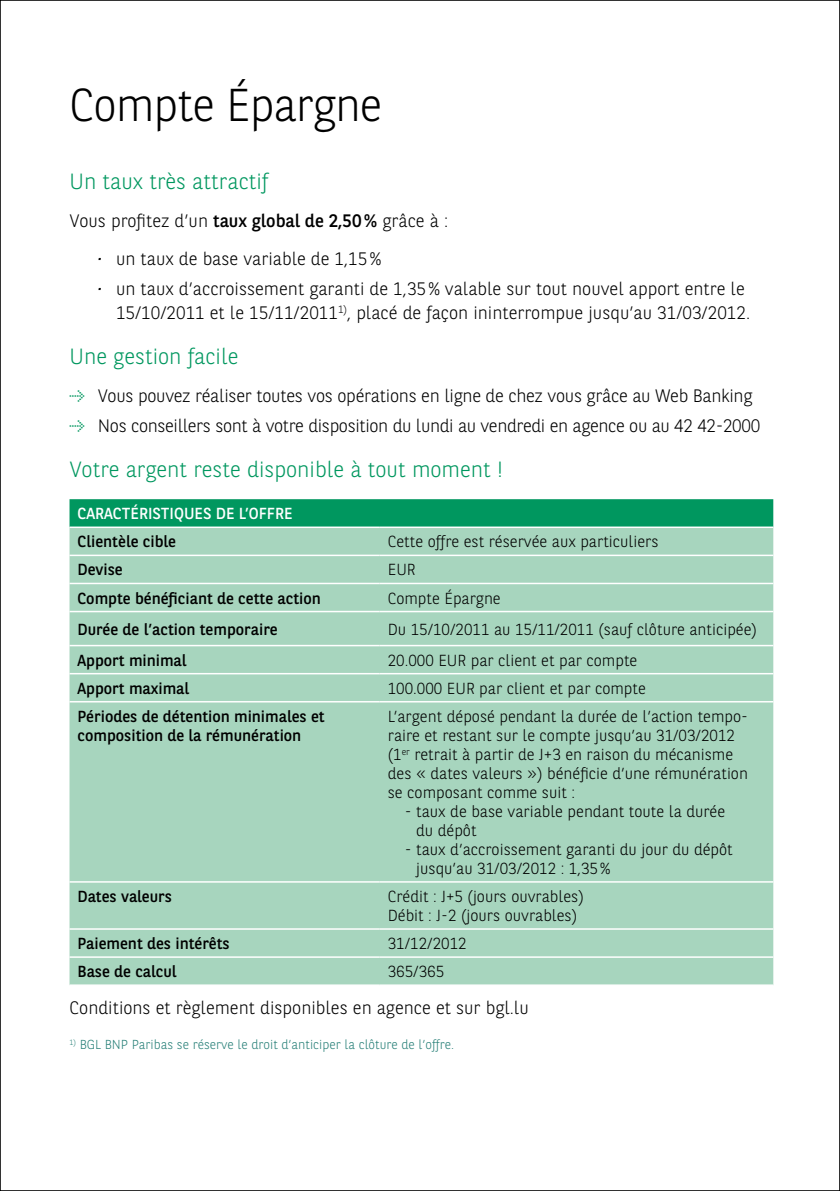
<style>
.page{position:relative;width:840px;height:1191px;background:#fff}
.page>*{position:absolute;margin:0;border:0;box-sizing:border-box;transform-origin:0 0}
.TITRE{font:300 46px "BNPP Sans";letter-spacing:-.02em;color:#000}
.SS_TITRE_2_courant{font:300 22px "BNPP Sans";color:#00975f}
.BODY{font:300 18px/24px "BNPP Sans";color:#000;text-align:right}
.BODY-2{font:300 18px "BNPP Sans";letter-spacing:-.02em;color:#000}
.SS_TITRE_2_courant-2{font:300 18px "BNPP Sans";color:#000}
.Body_Tableau{font:300 16px/19px "BNPP Sans";color:#000}
.TAB_REG{font:16px/19px "BNPP Sans";color:#000}
.TAB_TITRE{font:16px "BNPP Sans";color:#fff}
.FootNote_COURANT{font:300 13px "BNPP Sans";color:#288078}
.s1{font-weight:400}
.s2{font-weight:400;font-style:italic}
.s3{font-family:"Arrow Dynamic";font-weight:700;color:#00975f}
</style>
<div class="page">
<div style="left:69px;top:499px;width:703px;height:27px;background:#00975f"></div>
<div style="left:69px;top:528px;width:703px;height:456px;background:#a7d5be"></div>
<hr style="left:69px;top:928px;width:310px;height:1px;background:#fff">
<hr style="left:379px;top:928px;width:393px;height:1px;background:#fff">
<hr style="left:69px;top:956px;width:310px;height:1px;background:#fff">
<hr style="left:379px;top:956px;width:393px;height:1px;background:#fff">
<hr style="left:69px;top:554px;width:310px;height:2px;background:#fff">
<hr style="left:379px;top:554px;width:393px;height:2px;background:#fff">
<hr style="left:69px;top:583px;width:310px;height:1px;background:#fff">
<hr style="left:379px;top:583px;width:393px;height:1px;background:#fff">
<hr style="left:69px;top:611px;width:310px;height:1px;background:#fff">
<hr style="left:379px;top:611px;width:393px;height:1px;background:#fff">
<hr style="left:69px;top:645px;width:310px;height:1px;background:#fff">
<hr style="left:379px;top:645px;width:393px;height:1px;background:#fff">
<hr style="left:69px;top:673px;width:310px;height:1px;background:#fff">
<hr style="left:379px;top:673px;width:393px;height:1px;background:#fff">
<hr style="left:69px;top:701px;width:310px;height:1px;background:#fff">
<hr style="left:379px;top:701px;width:393px;height:1px;background:#fff">
<hr style="left:69px;top:881px;width:310px;height:1px;background:#fff">
<hr style="left:379px;top:881px;width:393px;height:1px;background:#fff">
<p class="TITRE" style="left:69px;top:74px;width:314px">Compte Épargne</p>
<p class="SS_TITRE_2_courant" style="left:69px;top:166px;width:200px">Un taux très attractif</p>
<p class="SS_TITRE_2_courant-2" style="left:69px;top:209px;width:380px">Vous profitez d’un <span class="s1">taux global de 2,50%</span> grâce à :</p>
<p class="BODY" style="left:98px;top:246px;width:285px"><span class="s2">·</span> un taux de base variable de 1,15%</p>
<p class="BODY" style="left:98px;top:276px;width:653px"><span class="s2">·</span> un taux d’accroissement garanti de 1,35% valable sur tout nouvel apport entre le<br>15/10/2011 et le 15/11/2011<sup>1)</sup>, placé de façon ininterrompue jusqu’au 31/03/2012.</p>
<p class="SS_TITRE_2_courant" style="left:69px;top:341px;width:170px">Une gestion facile</p>
<p class="BODY" style="left:69px;top:383px;width:684px"><span class="s3">_</span> Vous pouvez réaliser toutes vos opérations en ligne de chez vous grâce au Web Banking</p>
<p class="BODY-2" style="left:69px;top:413px;width:691px"><span class="s3">_</span> Nos conseillers sont à votre disposition du lundi au vendredi en agence ou au 42 42-2000</p>
<p class="SS_TITRE_2_courant" style="left:69px;top:454px;width:435px">Votre argent reste disponible à tout moment !</p>
<p class="TAB_TITRE" style="left:77px;top:503px;width:216px">CARACTÉRISTIQUES DE L’OFFRE</p>
<p class="TAB_REG" style="left:77px;top:531px;width:100px">Clientèle cible</p>
<p class="Body_Tableau" style="left:387px;top:531px;width:272px">Cette offre est réservée aux particuliers</p>
<p class="TAB_REG" style="left:77px;top:559px;width:47px">Devise</p>
<p class="Body_Tableau" style="left:387px;top:559px;width:29px">EUR</p>
<p class="TAB_REG" style="left:77px;top:588px;width:245px">Compte bénéficiant de cette action</p>
<p class="Body_Tableau" style="left:387px;top:588px;width:114px">Compte Épargne</p>
<p class="TAB_REG" style="left:77px;top:619px;width:201px">Durée de l’action temporaire</p>
<p class="Body_Tableau" style="left:387px;top:619px;width:370px">Du 15/10/2011 au 15/11/2011 (sauf clôture anticipée)</p>
<p class="TAB_REG" style="left:77px;top:650px;width:110px">Apport minimal</p>
<p class="Body_Tableau" style="left:387px;top:650px;width:251px">20.000 EUR par client et par compte</p>
<p class="TAB_REG" style="left:77px;top:678px;width:113px">Apport maximal</p>
<p class="Body_Tableau" style="left:387px;top:678px;width:259px">100.000 EUR par client et par compte</p>
<p class="TAB_REG" style="left:77px;top:706px;width:248px">Périodes de détention minimales et composition de la rémunération</p>
<p class="Body_Tableau" style="left:387px;top:706px;width:361px">L’argent déposé pendant la durée de l’action tempo&shy;raire et restant sur le compte jusqu’au 31/03/2012 (1<sup>er</sup> retrait à partir de J+3 en raison du mécanisme des « dates valeurs ») bénéficie d’une rémunération se composant comme suit :</p>
<p class="Body_Tableau" style="left:416px;top:801px;width:310px;text-indent:-11px">- taux de base variable pendant toute la durée du dépôt</p>
<p class="Body_Tableau" style="left:416px;top:839px;width:318px;text-indent:-11px">- taux d’accroissement garanti du jour du dépôt jusqu’au 31/03/2012 : 1,35%</p>
<p class="TAB_REG" style="left:77px;top:886px;width:96px">Dates valeurs</p>
<p class="Body_Tableau" style="left:387px;top:886px;width:197px">Crédit : J+5 (jours ouvrables)</p>
<p class="Body_Tableau" style="left:387px;top:905px;width:191px">Débit : J-2 (jours ouvrables)</p>
<p class="TAB_REG" style="left:77px;top:933px;width:153px">Paiement des intérêts</p>
<p class="Body_Tableau" style="left:387px;top:933px;width:80px">31/12/2012</p>
<p class="TAB_REG" style="left:77px;top:961px;width:100px">Base de calcul</p>
<p class="Body_Tableau" style="left:387px;top:961px;width:58px">365/365</p>
<p class="BODY" style="left:69px;top:994px;width:460px">Conditions et règlement disponibles en agence et sur bgl.lu</p>
<p class="FootNote_COURANT" style="left:69px;top:1036px;width:386px"><sup>1)</sup> BGL BNP Paribas se réserve le droit d’anticiper la clôture de l’offre.</p>
</div>
